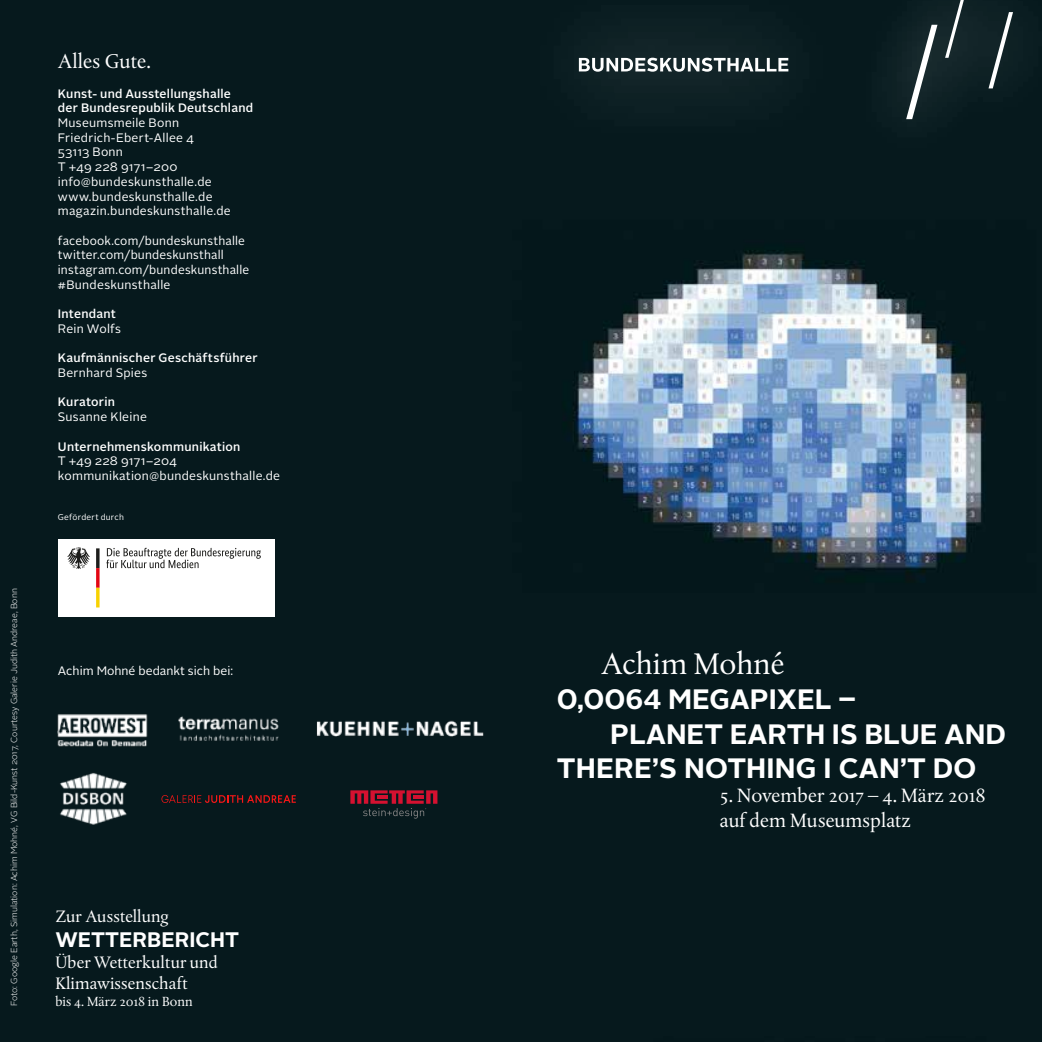
<style>
.page{position:relative;width:1042px;height:1042px;background:#fff}
.page>*{position:absolute;margin:0;border:0;box-sizing:border-box;transform-origin:0 0}
.t1{font:31.5px "Albertina MT Pro";color:#fff}
.t2{font:700 28px "Alright Sans";color:#fff}
.t3{font:700 21px "Alright Sans";color:#fff}
.t4{font:21px "Albertina MT Pro";color:#fff}
.t5{font:20.3px/24.5px "Albertina MT Pro";color:#fff}
.t6{font:17.5px/21px "Albertina MT Pro";color:#fff}
.t7{font:14px "Albertina MT Pro";color:#fff}
.t8{font:12.25px/14.7px "Alright Sans";letter-spacing:.02em;color:#fff}
.t9{font:500 12.25px/14.7px "Alright Sans";letter-spacing:.02em;color:#fff}
.t10{font:12.25px "Alright Sans";color:#fff}
.t11{font:300 8.75px "Alright Sans";color:#fff}
.t12{font:8.4px "Alright Sans";letter-spacing:.025em;color:#fff}
</style>
<div class="page">
<img style="left:0;top:0;width:1042px;height:1042px">
<div style="left:58px;top:539px;width:216px;height:78px;background:#fff"></div>
<div style="left:856px;top:0;width:186px;height:167px;background:#071a1e"></div>
<svg style="left:906px;top:25px;width:31px;height:94px"></svg>
<svg style="left:945px;top:0;width:19px;height:58px"></svg>
<svg style="left:988px;top:12px;width:25px;height:76px"></svg>
<div style="left:513px;top:0;width:338px;height:144px;background:#0a1d21"></div>
<svg style="left:579px;top:58px;width:209px;height:14px"></svg>
<svg style="left:106px;top:548px;width:155px;height:20px"></svg>
<svg style="left:96px;top:548px;width:4px;height:59px"></svg>
<svg style="left:67px;top:547px;width:23px;height:22px"></svg>
<img style="left:58px;top:771px;width:81px;height:54px">
<img style="left:177px;top:714px;width:102px;height:30px">
<img style="left:58px;top:710px;width:91px;height:42px">
<img style="left:314px;top:720px;width:171px;height:18px">
<svg style="left:161px;top:795px;width:135px;height:8px"></svg>
<svg style="left:350px;top:790px;width:87px;height:28px;background:#501b28"></svg>
<p class="t11" style="left:8px;top:1006px;width:419px;rotate:-90deg">Foto: Google Earth, Simulation: Achim Mohné, VG Bild-Kunst 2017, Courtesy Galerie Judith Andreae, Bonn</p>
<h3 class="t4" style="left:58px;top:49px;width:95px">Alles Gute.</h3>
<p class="t9" style="left:58px;top:86px;width:197px">Kunst- und Ausstellungshalle der Bundesrepublik Deutschland</p>
<p class="t8" style="left:58px;top:116px;width:174px">Museumsmeile Bonn<br>Friedrich-Ebert-Allee 4<br>53113 Bonn<br>T +49 228 9171–200 info@bundeskunsthalle.de www.bundeskunsthalle.de magazin.bundeskunsthalle.de</p>
<p class="t8" style="left:58px;top:233px;width:193px">facebook.com/bundeskunsthalle twitter.com/bundeskunsthall instagram.com/bundeskunsthalle #Bundeskunsthalle</p>
<p class="t9" style="left:58px;top:307px;width:60px">Intendant</p>
<p class="t8" style="left:58px;top:321px;width:65px">Rein Wolfs</p>
<p class="t9" style="left:58px;top:351px;width:201px">Kaufmännischer Geschäftsführer</p>
<p class="t8" style="left:58px;top:366px;width:91px">Bernhard Spies</p>
<p class="t9" style="left:58px;top:395px;width:59px">Kuratorin</p>
<p class="t8" style="left:58px;top:410px;width:91px">Susanne Kleine</p>
<p class="t9" style="left:58px;top:439px;width:184px">Unternehmenskommunikation</p>
<p class="t8" style="left:58px;top:454px;width:224px">T +49 228 9171–204 kommunikation@bundeskunsthalle.de</p>
<p class="t12" style="left:58px;top:512px;width:67px">Gefördert durch</p>
<p class="t10" style="left:58px;top:662px;width:177px">Achim Mohné bedankt sich bei:</p>
<h3 class="t6" style="left:55px;top:906px;width:115px">Zur Ausstellung</h3>
<h3 class="t3" style="left:55px;top:925px;width:185px">WETTERBERICHT</h3>
<h3 class="t6" style="left:55px;top:952px;width:164px">Über Wetterkultur und<br>Klimawissenschaft</h3>
<p class="t7" style="left:55px;top:993px;width:139px">bis 4. März 2018 in Bonn</p>
<h1 class="t1" style="left:601px;top:646px;width:185px">Achim Mohné</h1>
<h2 class="t2" style="left:557px;top:680px;width:300px">0,0064 MEGAPIXEL –</h2>
<h2 class="t2" style="left:610px;top:715px;width:397px">PLANET EARTH IS BLUE AND</h2>
<h2 class="t2" style="left:557px;top:748px;width:421px">THERE’S NOTHING I CAN’T DO</h2>
<h3 class="t5" style="left:720px;top:783px;width:267px">5. November 2017 – 4. März 2018 auf dem Museumsplatz</h3>
</div>
